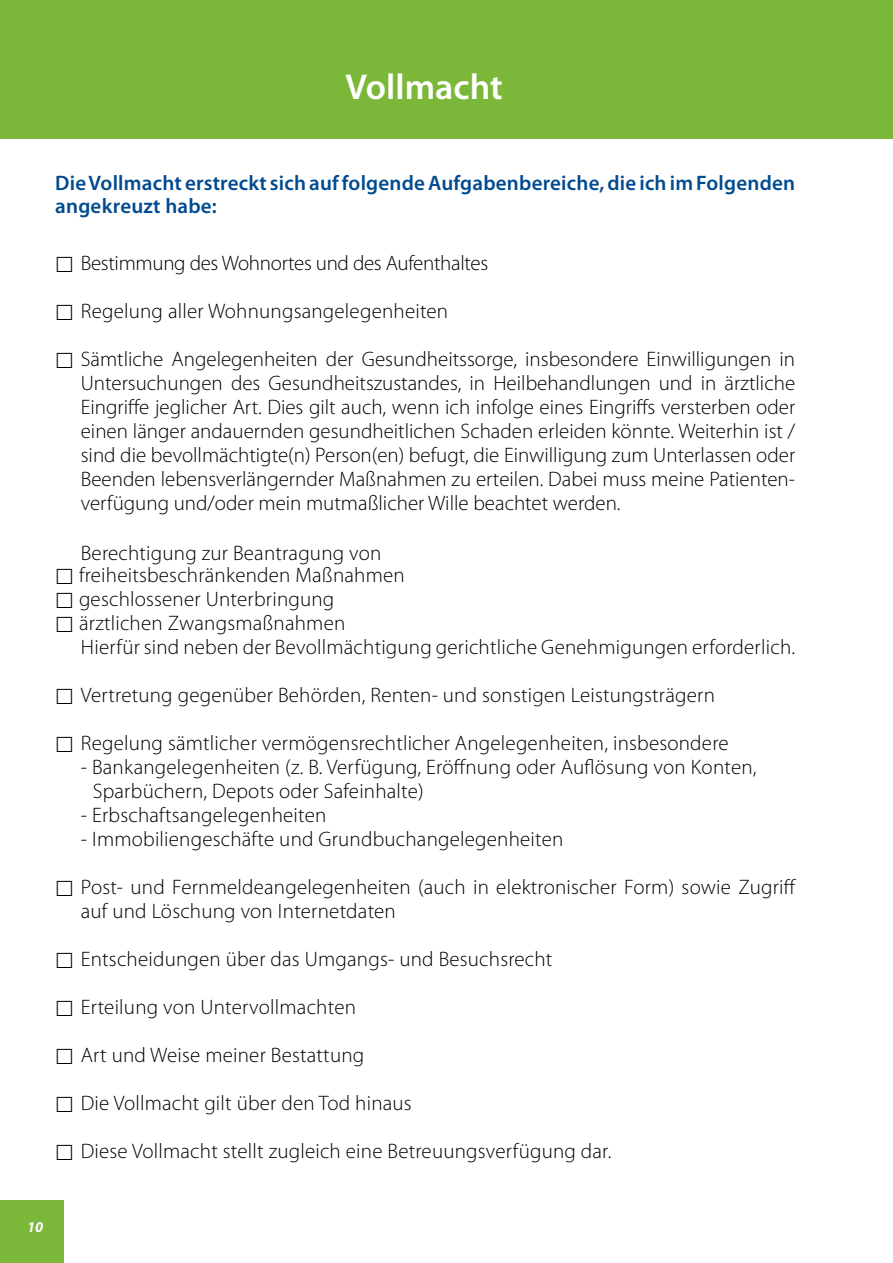
<style>
.page{position:relative;width:893px;height:1263px;background:#fff}
.page>*{position:absolute;margin:0;border:0;box-sizing:border-box;transform-origin:0 0}
._01_Haedline{font:600 36px "Myriad Pro";color:#fff}
._03_Grundtext{font:300 21px/24px "Myriad Pro";letter-spacing:.01em;color:#000;text-align:justify}
._02_zwischentitel_ne{font:600 21px/22.5px "Myriad Pro";letter-spacing:.01em;color:#004b8f}
._03_Grundtext-2{font:300 21px "Myriad Pro";letter-spacing:-.015em;color:#000}
.t1{font:italic 700 15px "Myriad Pro";color:#fff}
</style>
<div class="page">
<div style="left:0;top:0;width:893px;height:139px;background:#7bb738"></div>
<div style="left:0;top:1200px;width:64px;height:63px;background:#7bb738"></div>
<p class="_01_Haedline" style="left:346px;top:67px;width:159px">Vollmacht</p>
<p class="_02_zwischentitel_ne" style="left:55px;top:172px;width:741px">Die Vollmacht erstreckt sich auf folgende Aufgabenbereiche, die ich im Folgenden angekreuzt habe:</p>
<p class="_03_Grundtext-2" style="left:81px;top:251px;width:409px">Bestimmung des Wohnortes und des Aufenthaltes</p>
<p class="_03_Grundtext" style="left:81px;top:299px;width:369px">Regelung aller Wohnungsangelegenheiten</p>
<p class="_03_Grundtext" style="left:81px;top:347px;width:716px">Sämtliche Angelegenheiten der Gesundheitssorge, insbesondere Einwilligungen in Untersuchungen des Gesundheitszustandes, in Heilbehandlungen und in ärztliche Eingriffe jeglicher Art. Dies gilt auch, wenn ich infolge eines Eingriffs versterben oder einen länger andauernden gesundheitlichen Schaden erleiden könnte. Weiterhin ist / sind die bevollmächtigte(n) Person(en) befugt, die Einwilligung zum Unterlassen oder Beenden lebensverlängernder Maßnahmen zu erteilen. Dabei muss meine Patienten&shy;verfügung und/oder mein mutmaßlicher Wille beachtet werden.</p>
<p class="_03_Grundtext" style="left:81px;top:541px;width:302px">Berechtigung zur Beantragung von</p>
<p class="_03_Grundtext" style="left:79px;top:563px;width:327px">freiheitsbeschränkenden Maßnahmen</p>
<p class="_03_Grundtext" style="left:79px;top:587px;width:257px">geschlossener Unterbringung</p>
<p class="_03_Grundtext" style="left:79px;top:611px;width:268px">ärztlichen Zwangsmaßnahmen</p>
<p class="_03_Grundtext" style="left:81px;top:635px;width:716px">Hierfür sind neben der Bevollmächtigung gerichtliche Genehmigungen erforderlich.</p>
<p class="_03_Grundtext" style="left:81px;top:683px;width:636px">Vertretung gegenüber Behörden, Renten- und sonstigen Leistungsträgern</p>
<p class="_03_Grundtext" style="left:81px;top:731px;width:649px">Regelung sämtlicher vermögensrechtlicher Angelegenheiten, insbesondere</p>
<p class="_03_Grundtext" style="left:81px;top:755px;width:677px">- Bankangelegenheiten (z. B. Verfügung, Eröffnung oder Auflösung von Konten,</p>
<p class="_03_Grundtext" style="left:93px;top:779px;width:333px">Sparbüchern, Depots oder Safeinhalte)</p>
<p class="_03_Grundtext" style="left:81px;top:803px;width:247px">- Erbschaftsangelegenheiten</p>
<p class="_03_Grundtext" style="left:81px;top:827px;width:484px">- Immobiliengeschäfte und Grundbuchangelegenheiten</p>
<p class="_03_Grundtext" style="left:81px;top:875px;width:717px">Post- und Fernmeldeangelegenheiten (auch in elektronischer Form) sowie Zugriff auf und Löschung von Internetdaten</p>
<p class="_03_Grundtext" style="left:81px;top:947px;width:473px">Entscheidungen über das Umgangs- und Besuchsrecht</p>
<p class="_03_Grundtext" style="left:81px;top:995px;width:277px">Erteilung von Untervollmachten</p>
<p class="_03_Grundtext" style="left:81px;top:1043px;width:285px">Art und Weise meiner Bestattung</p>
<p class="_03_Grundtext" style="left:81px;top:1091px;width:332px">Die Vollmacht gilt über den Tod hinaus</p>
<p class="_03_Grundtext" style="left:81px;top:1139px;width:532px">Diese Vollmacht stellt zugleich eine Betreuungsverfügung dar.</p>
<p class="t1" style="left:27px;top:1218px;width:18px">10</p>
</div>
